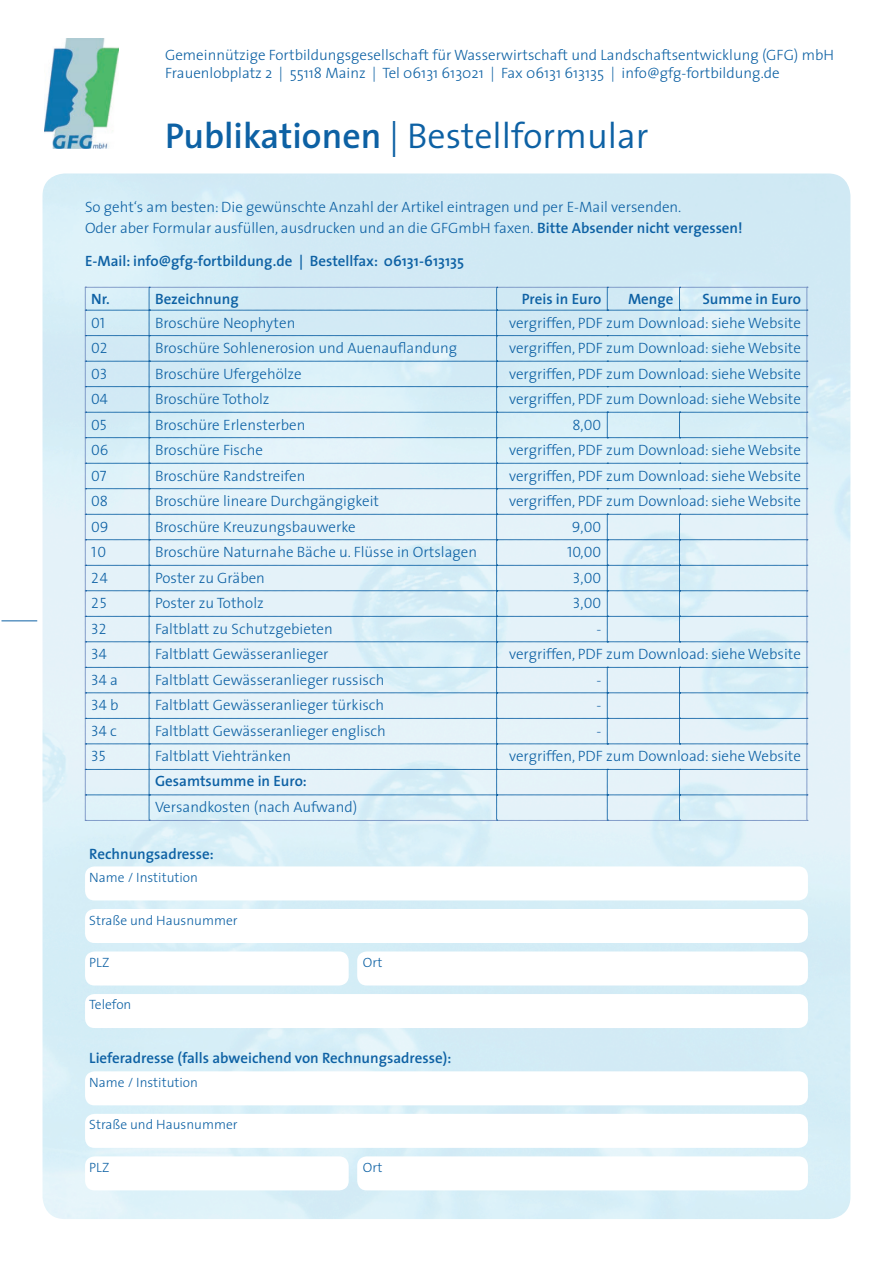
<style>
.page{position:relative;width:893px;height:1263px;background:#fff}
.page>*{position:absolute;margin:0;border:0;box-sizing:border-box;transform-origin:0 0}
.t1{font:300 36px "The Sans";color:#0d61a4}
.t2{font:300 15px/18px "The Sans";color:#0d61a4}
.t3{font:600 15px "The Sans";color:#0d61a4}
.t4{font:15px "The Sans Light Caps";color:#0d61a4}
.t5{font:300 15px "The Sans";color:#2a6fad}
.t6{font:300 13.5px "The Sans";color:#0d61a4}
.s1{font-weight:600}
.s2{font-family:"The Sans";font-weight:300}
</style>
<div class="page">
<hr style="left:2px;top:620px;width:35px;height:1px;background:#0d61a4">
<svg style="left:85px;top:287px;width:723px;height:534px"></svg>
<img style="left:45px;top:38px;width:74px;height:111px">
<p class="t2" style="left:165px;top:45px;width:670px">Gemeinnützige Fortbildungsgesellschaft für Wasserwirtschaft und Landschaftsentwicklung (GFG) mbH<br>Frauenlobplatz 2 | 55118 Mainz | Tel 06131 613021 | Fax 06131 613135 | info@gfg-fortbildung.de</p>
<h1 class="t1" style="left:165px;top:106px;width:485px"><span class="s1">Publikationen</span> | Bestellformular</h1>
<p class="t2" style="left:85px;top:196px;width:659px;line-height:21px">So geht‘s am besten: Die gewünschte Anzahl der Artikel eintragen und per E-Mail versenden.<br>Oder aber Formular ausfüllen, ausdrucken und an die GFGmbH faxen. <span class="s1">Bitte Absender nicht vergessen!</span></p>
<p class="t3" style="left:85px;top:248px;width:380px">E-Mail: info@gfg-fortbildung.de | Bestellfax: 06131-613135</p>
<p class="t3" style="left:91px;top:287px;width:20px">Nr.</p>
<p class="t3" style="left:155px;top:287px;width:85px">Bezeichnung</p>
<p class="t3" style="left:522px;top:287px;width:81px">Preis in Euro</p>
<p class="t3" style="left:628px;top:287px;width:47px">Menge</p>
<p class="t3" style="left:702px;top:287px;width:100px">Summe in Euro</p>
<p class="t4" style="left:91px;top:310px;width:15px">01</p>
<p class="t2" style="left:155px;top:313px;width:142px">Broschüre Neophyten</p>
<p class="t2" style="left:509px;top:313px;width:293px">vergriffen, PDF zum Download: siehe Website</p>
<p class="t4" style="left:91px;top:336px;width:18px">02</p>
<p class="t2" style="left:155px;top:338px;width:304px">Broschüre Sohlenerosion und Auenauflandung</p>
<p class="t2" style="left:509px;top:338px;width:293px">vergriffen, PDF zum Download: siehe Website</p>
<p class="t4" style="left:91px;top:361px;width:18px">03</p>
<p class="t2" style="left:155px;top:364px;width:148px">Broschüre Ufergehölze</p>
<p class="t2" style="left:509px;top:364px;width:293px">vergriffen, PDF zum Download: siehe Website</p>
<p class="t4" style="left:91px;top:387px;width:18px">04</p>
<p class="t2" style="left:155px;top:389px;width:116px">Broschüre Totholz</p>
<p class="t2" style="left:509px;top:389px;width:293px">vergriffen, PDF zum Download: siehe Website</p>
<p class="t4" style="left:91px;top:412px;width:17px">05</p>
<p class="t2" style="left:155px;top:415px;width:152px">Broschüre Erlensterben</p>
<p class="t4" style="left:572px;top:412px;width:30px">8,00</p>
<p class="t4" style="left:91px;top:438px;width:19px">06</p>
<p class="t2" style="left:155px;top:440px;width:109px">Broschüre Fische</p>
<p class="t2" style="left:509px;top:440px;width:293px">vergriffen, PDF zum Download: siehe Website</p>
<p class="t4" style="left:91px;top:463px;width:17px">07</p>
<p class="t2" style="left:155px;top:466px;width:152px">Broschüre Randstreifen</p>
<p class="t2" style="left:509px;top:466px;width:293px">vergriffen, PDF zum Download: siehe Website</p>
<p class="t4" style="left:91px;top:489px;width:18px">08</p>
<p class="t2" style="left:155px;top:492px;width:226px">Broschüre lineare Durchgängigkeit</p>
<p class="t2" style="left:509px;top:492px;width:293px">vergriffen, PDF zum Download: siehe Website</p>
<p class="t4" style="left:91px;top:514px;width:19px">09</p>
<p class="t2" style="left:155px;top:517px;width:202px">Broschüre Kreuzungsbauwerke</p>
<p class="t4" style="left:572px;top:514px;width:31px">9,00</p>
<p class="t4" style="left:91px;top:540px;width:17px">10</p>
<p class="t2" style="left:155px;top:543px;width:324px">Broschüre Naturnahe Bäche u. Flüsse in Ortslagen</p>
<p class="t4" style="left:567px;top:540px;width:35px">10,00</p>
<p class="t4" style="left:91px;top:565px;width:18px">24</p>
<p class="t2" style="left:155px;top:568px;width:111px">Poster zu Gräben</p>
<p class="t4" style="left:573px;top:565px;width:30px">3,00</p>
<p class="t4" style="left:91px;top:591px;width:17px">25</p>
<p class="t2" style="left:155px;top:594px;width:110px">Poster zu Totholz</p>
<p class="t4" style="left:573px;top:591px;width:30px">3,00</p>
<p class="t4" style="left:91px;top:616px;width:17px">32</p>
<p class="t2" style="left:155px;top:619px;width:179px">Faltblatt zu Schutzgebieten</p>
<p class="t5" style="left:596px;top:616px;width:6px">-</p>
<p class="t4" style="left:91px;top:642px;width:17px">34</p>
<p class="t2" style="left:155px;top:645px;width:175px">Faltblatt Gewässeranlieger</p>
<p class="t2" style="left:509px;top:645px;width:293px">vergriffen, PDF zum Download: siehe Website</p>
<p class="t4" style="left:91px;top:667px;width:28px">34 <span class="s2">a</span></p>
<p class="t2" style="left:155px;top:670px;width:231px">Faltblatt Gewässeranlieger russisch</p>
<p class="t5" style="left:596px;top:667px;width:6px">-</p>
<p class="t4" style="left:91px;top:693px;width:29px">34 <span class="s2">b</span></p>
<p class="t2" style="left:155px;top:696px;width:231px">Faltblatt Gewässeranlieger türkisch</p>
<p class="t5" style="left:596px;top:693px;width:6px">-</p>
<p class="t4" style="left:91px;top:718px;width:27px">34 <span class="s2">c</span></p>
<p class="t2" style="left:155px;top:721px;width:232px">Faltblatt Gewässeranlieger englisch</p>
<p class="t5" style="left:596px;top:718px;width:6px">-</p>
<p class="t4" style="left:91px;top:744px;width:16px">35</p>
<p class="t2" style="left:155px;top:747px;width:138px">Faltblatt Viehtränken</p>
<p class="t2" style="left:509px;top:747px;width:293px">vergriffen, PDF zum Download: siehe Website</p>
<p class="t3" style="left:155px;top:769px;width:153px">Gesamtsumme in Euro:</p>
<p class="t2" style="left:155px;top:797px;width:204px">Versandkosten (nach Aufwand)</p>
<p class="t3" style="left:89px;top:842px;width:126px">Rechnungsadresse:</p>
<p class="t6" style="left:89px;top:866px;width:110px">Name / Institution</p>
<p class="t6" style="left:89px;top:909px;width:150px">Straße und Hausnummer</p>
<p class="t6" style="left:89px;top:951px;width:22px">PLZ</p>
<p class="t6" style="left:89px;top:993px;width:44px">Telefon</p>
<p class="t6" style="left:363px;top:951px;width:21px">Ort</p>
<p class="t3" style="left:89px;top:1045px;width:363px">Lieferadresse (falls abweichend von Rechnungsadresse):</p>
<p class="t6" style="left:89px;top:1071px;width:110px">Name / Institution</p>
<p class="t6" style="left:89px;top:1113px;width:150px">Straße und Hausnummer</p>
<p class="t6" style="left:89px;top:1156px;width:22px">PLZ</p>
<p class="t6" style="left:363px;top:1156px;width:21px">Ort</p>
</div>
